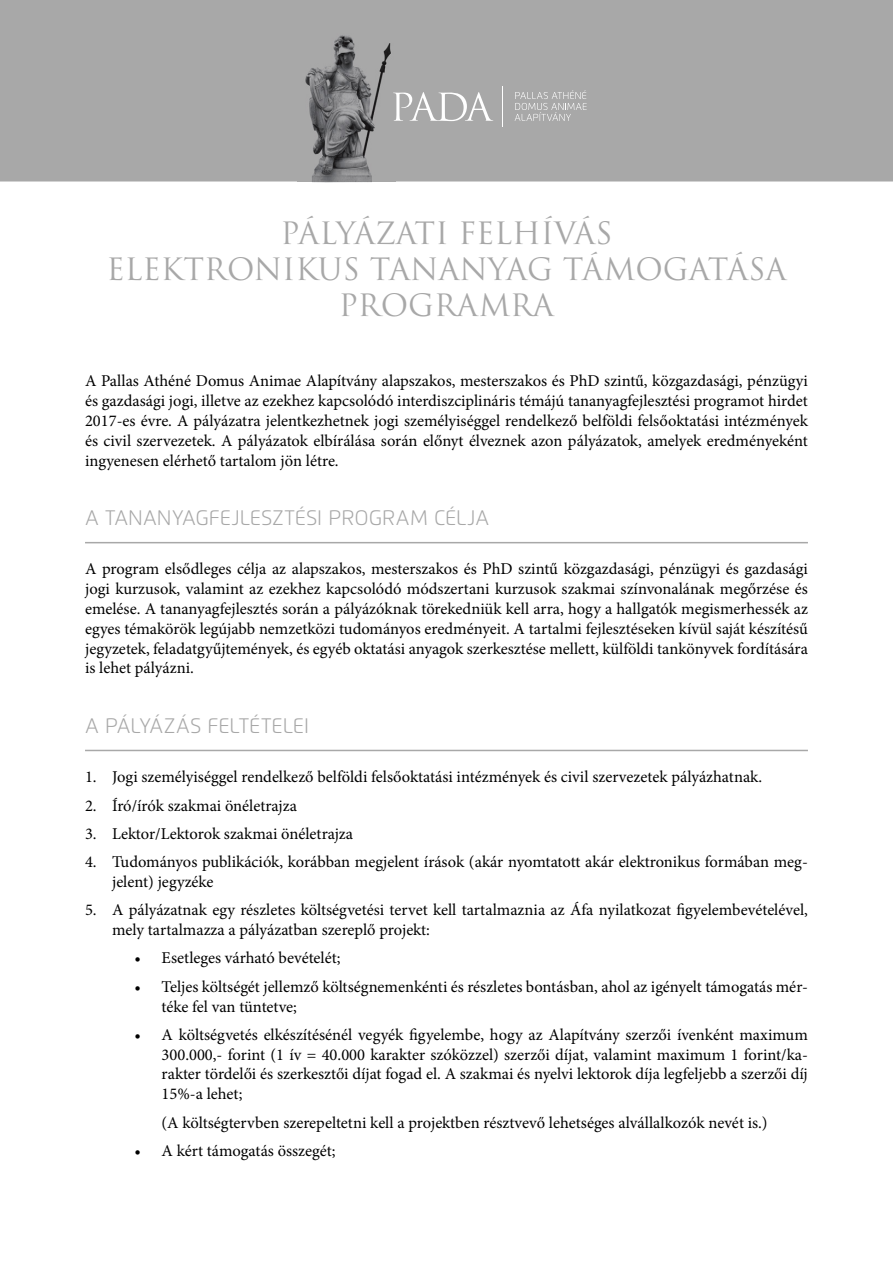
<style>
.page{position:relative;width:893px;height:1263px;background:#fff}
.page>*{position:absolute;margin:0;border:0;box-sizing:border-box;transform-origin:0 0}
.t1{font:30px/36px "Trajan Pro";color:#a8a8a8;text-align:center}
.t2{font:300 21px "Flexo";color:#a8a8a8}
.t3{font:16.5px/19.8px "Minion Pro";color:#000;text-align:justify}
</style>
<div class="page">
<div style="left:0;top:0;width:893px;height:181px;background:#a8a8a8"></div>
<img style="left:298px;top:30px;width:98px;height:153px">
<svg style="left:515px;top:90px;width:72px;height:31px;background:#b3b3b3"></svg>
<hr style="left:502px;top:86px;width:1px;height:41px;background:#fff">
<svg style="left:393px;top:92px;width:100px;height:29px"></svg>
<hr style="left:85px;top:542px;width:723px;height:1px;background:#a8a8a8">
<hr style="left:85px;top:750px;width:723px;height:1px;background:#a8a8a8">
<h1 class="t1" style="left:107px;top:214px;width:681px">PÁLYÁZATI FELHÍVÁS<br>ELEKTRONIKUS TANANYAG TÁMOGATÁSA<br>PROGRAMRA</h1>
<p class="t3" style="left:85px;top:371px;width:724px">A Pallas Athéné Domus Animae Alapítvány alapszakos, mesterszakos és PhD szintű, közgazdasági, pénzügyi és gazdasági jogi, illetve az ezekhez kapcsolódó interdiszciplináris témájú tananyagfejlesztési programot hirdet 2017-es évre. A pályázatra jelentkezhetnek jogi személyiséggel rendelkező belföldi felsőoktatási intézmények és civil szervezetek. A pályázatok elbírálása során előnyt élveznek azon pályázatok, amelyek eredményeként ingyenesen elérhető tartalom jön létre.</p>
<p class="t2" style="left:85px;top:505px;width:406px">A TANANYAGFEJLESZTÉSI PROGRAM CÉLJA</p>
<p class="t3" style="left:85px;top:559px;width:724px">A program elsődleges célja az alapszakos, mesterszakos és PhD szintű közgazdasági, pénzügyi és gazdasági jogi kurzusok, valamint az ezekhez kapcsolódó módszertani kurzusok szakmai színvonalának megőrzése és emelése. A tananyagfejlesztés során a pályázóknak törekedniük kell arra, hogy a hallgatók megismerhessék az egyes témakörök legújabb nemzetközi tudományos eredményeit. A tartalmi fejlesztéseken kívül saját készítésű jegyzetek, feladatgyűjtemények, és egyéb oktatási anyagok szerkesztése mellett, külföldi tankönyvek fordítására is lehet pályázni.</p>
<p class="t2" style="left:85px;top:713px;width:225px">A PÁLYÁZÁS FELTÉTELEI</p>
<p class="t3" style="left:85px;top:767px;width:679px">1. Jogi személyiséggel rendelkező belföldi felsőoktatási intézmények és civil szervezetek pályázhatnak.</p>
<p class="t3" style="left:85px;top:795px;width:213px">2. Író/írók szakmai önéletrajza</p>
<p class="t3" style="left:85px;top:824px;width:270px">3. Lektor/Lektorok szakmai önéletrajza</p>
<p class="t3" style="left:112px;top:852px;width:697px;text-indent:-27px">4. Tudományos publikációk, korábban megjelent írások (akár nyomtatott akár elektronikus formában meg&shy;jelent) jegyzéke</p>
<p class="t3" style="left:112px;top:900px;width:697px;text-indent:-27px">5. A pályázatnak egy részletes költségvetési tervet kell tartalmaznia az Áfa nyilatkozat figyelembevételével, mely tartalmazza a pályázatban szereplő projekt:</p>
<p class="t3" style="left:135px;top:948px;width:207px">• Esetleges várható bevételét;</p>
<p class="t3" style="left:162px;top:976px;width:648px;text-indent:-27px">• Teljes költségét jellemző költségnemenkénti és részletes bontásban, ahol az igényelt támogatás mér&shy;téke fel van tüntetve;</p>
<p class="t3" style="left:162px;top:1025px;width:648px;text-indent:-27px">• A költségvetés elkészítésénél vegyék figyelembe, hogy az Alapítvány szerzői ívenként maximum 300.000,- forint (1 ív = 40.000 karakter szóközzel) szerzői díjat, valamint maximum 1 forint/ka&shy;rakter tördelői és szerkesztői díjat fogad el. A szakmai és nyelvi lektorok díja legfeljebb a szerzői díj 15%-a lehet;</p>
<p class="t3" style="left:162px;top:1112px;width:608px">(A költségtervben szerepeltetni kell a projektben résztvevő lehetséges alvállalkozók nevét is.)</p>
<p class="t3" style="left:135px;top:1141px;width:202px">• A kért támogatás összegét;</p>
</div>
